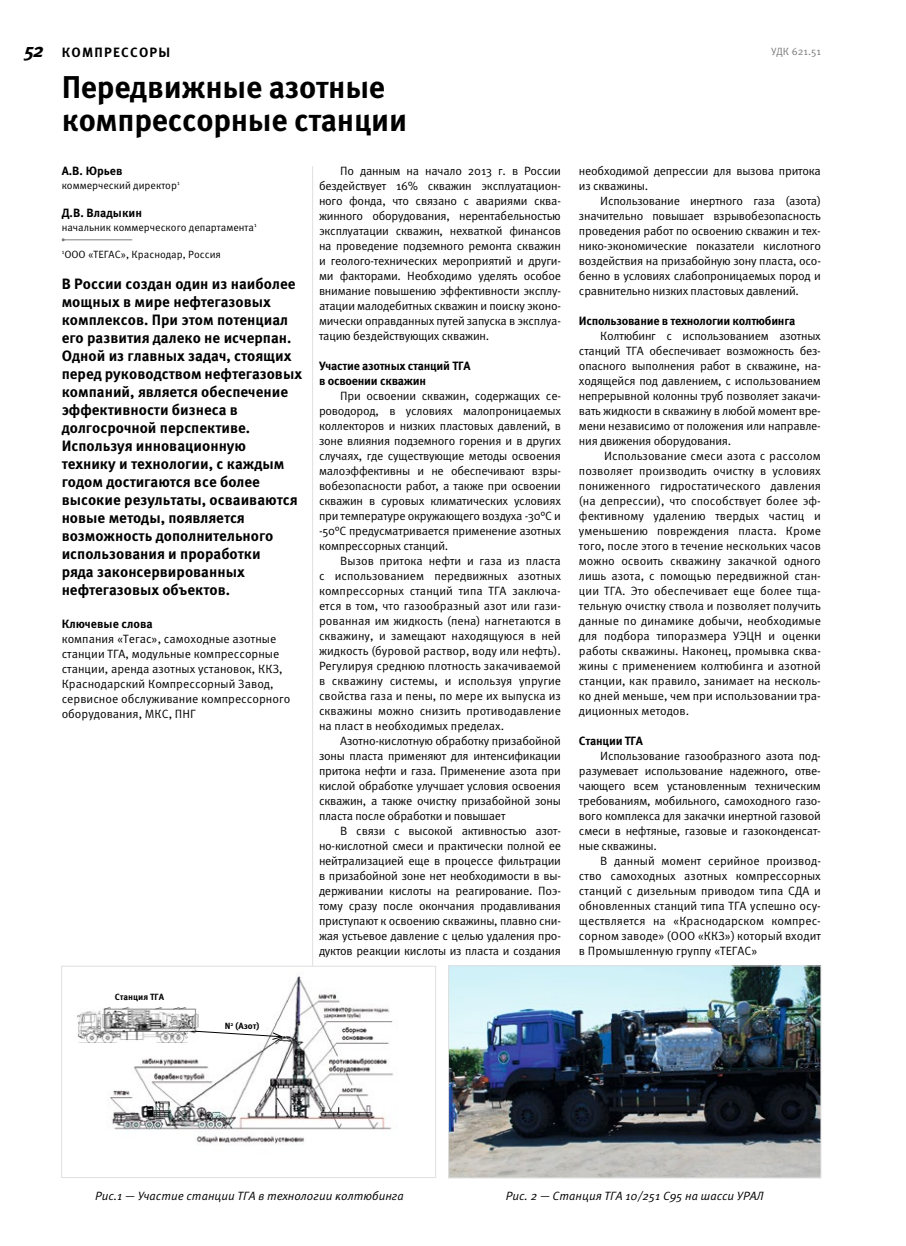
<style>
.page{position:relative;width:906px;height:1246px;background:#fff}
.page>*{position:absolute;margin:0;border:0;box-sizing:border-box;transform-origin:0 0}
.t1{font:700 31.5px/33px "Meta Pro";letter-spacing:-.01em;color:#000}
.t2{font:italic 700 19.5px "Meta Pro";color:#000}
.t3{font:700 15px/18px "Meta Pro";color:#000}
.t4{font:700 13.5px "Meta Pro";color:#000}
.t5{font:12px/15px "Meta Pro";letter-spacing:-.02em;color:#000;text-align:justify}
.t6{font:12px/15px "Meta Pro";color:#000}
.t7{font:700 12px/15px "Meta Pro";letter-spacing:-.02em;color:#000}
.t8{font:italic 12px "Meta Pro";color:#000}
.t9{font:700 12px "Meta Pro";color:#000}
.t10{font:10.5px "Meta Pro";color:#000}
.t11{font:10.5px "Meta Pro";color:#7c7c7c}
.t12{font:700 9px "Meta Pro";color:#000}
</style>
<div class="page">
<hr style="left:312px;top:166px;width:1px;height:970px;background:#dfdfdf">
<hr style="left:63px;top:239px;width:69px;height:1px;background:#7c7c7c">
<img style="left:106px;top:968px;width:287px;height:176px">
<div style="left:61px;top:966px;width:375px;height:212px;border:1px solid #dfdfdf"></div>
<img style="left:450px;top:967px;width:369px;height:209px">
<div style="left:448px;top:965px;width:373px;height:213px;border:1px solid #dfdfdf"></div>
<img style="left:77px;top:1008px;width:121px;height:35px">
<svg style="left:194px;top:1030px;width:90px;height:10px"></svg>
<h2 class="t2" style="left:25px;top:38px;width:21px">52</h2>
<p class="t4" style="left:62px;top:44px;width:44px">Компрессоры</p>
<p class="t11" style="left:771px;top:44px;width:51px">УДК 621.51</p>
<h1 class="t1" style="left:62px;top:72px;width:347px">Передвижные азотные компрессорные станции</h1>
<p class="t5" style="left:319px;top:164px;width:243px;text-indent:21px">По данным на начало 2013 г. в России бездействует 16% скважин эксплуатацион&shy;ного фонда, что связано с авариями сква&shy;жинного оборудования, нерентабельностью эксплуатации скважин, нехваткой финансов на проведение подземного ремонта скважин и геолого-технических мероприятий и други&shy;ми факторами. Необходимо уделять особое внимание повышению эффективности эксплу&shy;атации малодебитных скважин и поиску эконо&shy;мически оправданных путей запуска в эксплуа&shy;тацию бездействующих скважин.</p>
<p class="t7" style="left:319px;top:359px;width:153px">Участие азотных станций ТГА в освоении скважин</p>
<p class="t5" style="left:319px;top:389px;width:243px;text-indent:21px">При освоении скважин, содержащих се&shy;роводород, в условиях малопроницаемых коллекторов и низких пластовых давлений, в зоне влияния подземного горения и в других случаях, где существующие методы освоения малоэффективны и не обеспечивают взры&shy;вобезопасности работ, а также при освоении скважин в суровых климатических условиях при температуре окружающего воздуха -30°С и -50°С предусматривается применение азотных компрессорных станций.</p>
<p class="t5" style="left:319px;top:554px;width:243px;text-indent:21px">Вызов притока нефти и газа из пласта с использованием передвижных азотных компрессорных станций типа ТГА заключа&shy;ется в том, что газообразный азот или гази&shy;рованная им жидкость (пена) нагнетаются в скважину, и замещают находящуюся в ней жидкость (буровой раствор, воду или нефть).<br>Регулируя среднюю плотность закачиваемой в скважину системы, и используя упругие свойства газа и пены, по мере их выпуска из скважины можно снизить противодавление на пласт в необходимых пределах.</p>
<p class="t5" style="left:319px;top:734px;width:243px;text-indent:21px">Азотно-кислотную обработку призабойной зоны пласта применяют для интенсификации притока нефти и газа. Применение азота при кислой обработке улучшает условия освоения скважин, а также очистку призабойной зоны пласта после обработки и повышает</p>
<p class="t5" style="left:319px;top:824px;width:243px;text-indent:21px">В связи с высокой активностью азот&shy;но-кислотной смеси и практически полной ее нейтрализацией еще в процессе фильтрации в призабойной зоне нет необходимости в вы&shy;держивании кислоты на реагирование. Поэ&shy;тому сразу после окончания продавливания приступают к освоению скважины, плавно сни&shy;жая устьевое давление с целью удаления про&shy;дуктов реакции кислоты из пласта и создания</p>
<p class="t7" style="left:62px;top:164px;width:62px">А.В. Юрьев</p>
<p class="t10" style="left:62px;top:178px;width:119px">коммерческий директор<sup>1</sup></p>
<p class="t9" style="left:62px;top:205px;width:82px">Д.В. Владыкин</p>
<p class="t10" style="left:62px;top:220px;width:196px">начальник коммерческого департамента<sup>1</sup></p>
<p class="t10" style="left:62px;top:247px;width:161px"><sup>1</sup>ООО «ТЕГАС», Краснодар, Россия</p>
<p class="t3" style="left:62px;top:275px;width:242px">В России создан один из наиболее мощных в мире нефтегазовых комплексов. При этом потенциал его развития далеко не исчерпан.<br>Одной из главных задач, стоящих перед руководством нефтегазовых компаний, является обеспечение эффективности бизнеса в долгосрочной перспективе.<br>Используя инновационную технику и технологии, с каждым годом достигаются все более высокие результаты, осваиваются новые методы, появляется возможность дополнительного использования и проработки<br>ряда законсервированных нефтегазовых объектов.</p>
<p class="t9" style="left:62px;top:616px;width:93px">Ключевые слова</p>
<p class="t6" style="left:62px;top:632px;width:230px">компания «Тегас», самоходные азотные станции ТГА, модульные компрессорные станции, аренда азотных установок, ККЗ, Краснодарский Компрессорный Завод, сервисное обслуживание компрессорного оборудования, МКС, ПНГ</p>
<p class="t12" style="left:115px;top:991px;width:51px">Станция ТГА</p>
<p class="t12" style="left:225px;top:1020px;width:36px">N<sup>2</sup> (Азот)</p>
<p class="t5" style="left:579px;top:164px;width:243px">необходимой депрессии для вызова притока из скважины.</p>
<p class="t5" style="left:579px;top:194px;width:243px;text-indent:21px">Использование инертного газа (азота) значительно повышает взрывобезопасность проведения работ по освоению скважин и тех&shy;нико-экономические показатели кислотного воздействия на призабойную зону пласта, осо&shy;бенно в условиях слабопроницаемых пород и сравнительно низких пластовых давлений.</p>
<p class="t7" style="left:579px;top:314px;width:218px">Использование в технологии колтюбинга</p>
<p class="t5" style="left:579px;top:329px;width:243px;text-indent:21px">Колтюбинг с использованием азотных станций ТГА обеспечивает возможность без&shy;опасного выполнения работ в скважине, на&shy;ходящейся под давлением, с использованием непрерывной колонны труб позволяет закачи&shy;вать жидкости в скважину в любой момент вре&shy;мени независимо от положения или направле&shy;ния движения оборудования.</p>
<p class="t5" style="left:579px;top:449px;width:243px;text-indent:25px">Использование смеси азота с рассолом позволяет производить очистку в условиях пониженного гидростатического давления (на депрессии), что способствует более эф&shy;фективному удалению твердых частиц и уменьшению повреждения пласта. Кроме того, после этого в течение нескольких часов можно освоить скважину закачкой одного лишь азота, с помощью передвижной стан&shy;ции ТГА. Это обеспечивает еще более тща&shy;тельную очистку ствола и позволяет получить данные по динамике добычи, необходимые для подбора типоразмера УЭЦН и оценки работы скважины. Наконец, промывка сква&shy;жины с применением колтюбинга и азотной станции, как правило, занимает на несколь&shy;ко дней меньше, чем при использовании тра&shy;диционных методов.</p>
<p class="t7" style="left:579px;top:734px;width:66px">Станции ТГА</p>
<p class="t5" style="left:579px;top:749px;width:243px;text-indent:21px">Использование газообразного азота под&shy;разумевает использование надежного, отве&shy;чающего всем установленным техническим требованиям, мобильного, самоходного газо&shy;вого комплекса для закачки инертной газовой смеси в нефтяные, газовые и газоконденсат&shy;ные скважины.</p>
<p class="t5" style="left:579px;top:854px;width:243px;text-indent:21px">В данный момент серийное производ&shy;ство самоходных азотных компрессорных станций с дизельным приводом типа СДА и обновленных станций типа ТГА успешно осу&shy;ществляется на «Краснодарском компрес&shy;сорном заводе» (ООО «ККЗ») который входит в Промышленную группу «ТЕГАС»</p>
<p class="t8" style="left:95px;top:1188px;width:310px">Рис.1 — Участие станции ТГА в технологии колтюбинга</p>
<p class="t8" style="left:506px;top:1188px;width:259px">Рис. 2 — Станция ТГА 10/251 C95 на шасси УРАЛ</p>
</div>
